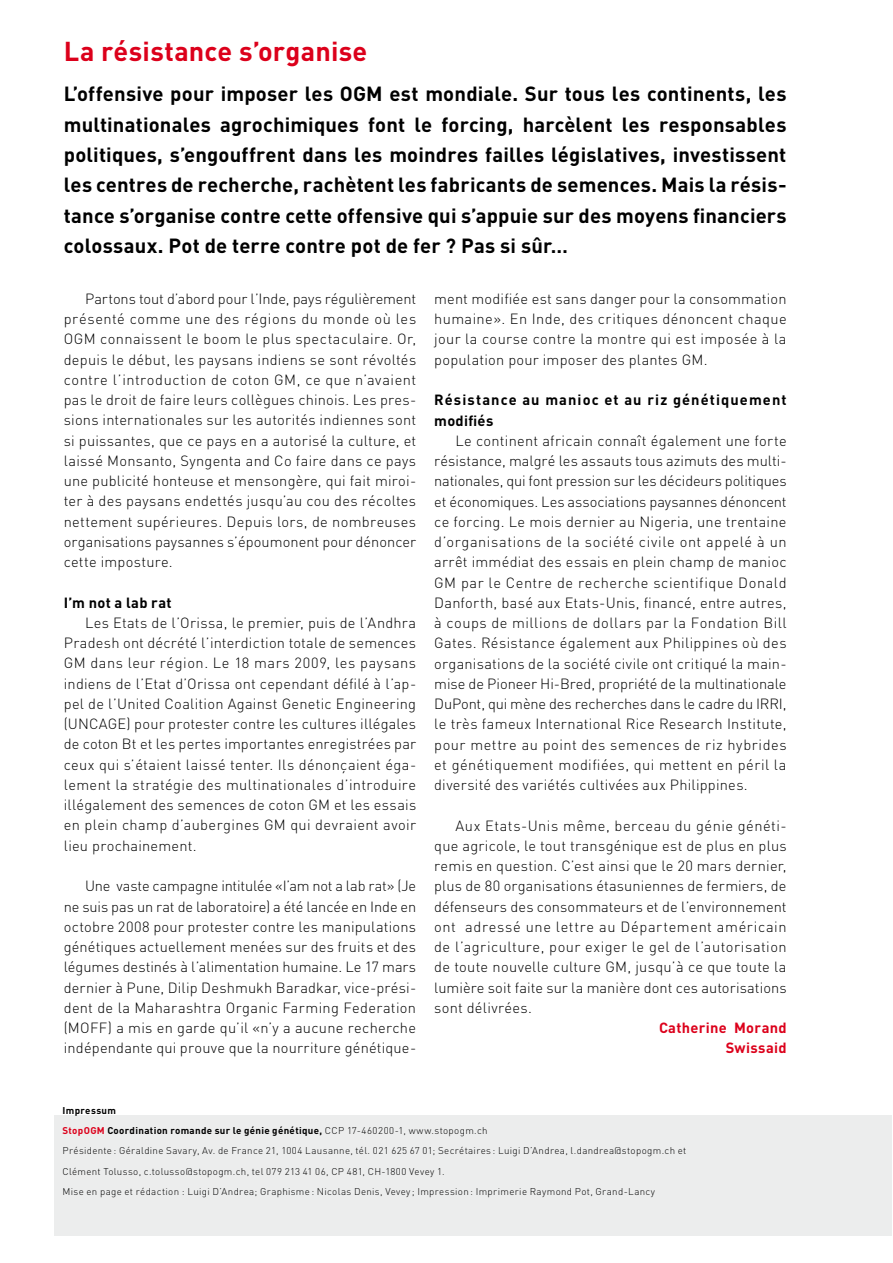
<style>
.page{position:relative;width:893px;height:1263px;background:#fff}
.page>*{position:absolute;margin:0;border:0;box-sizing:border-box;transform-origin:0 0}
.t1{font:700 27px "DIN";letter-spacing:.005em;color:#dc001b}
.t2{font:700 20.25px/30.3px "DIN";letter-spacing:.01em;color:#000;text-align:justify}
.t3{font:300 14.7px/20.2px "DIN";letter-spacing:.015em;color:#000;text-align:justify}
.t4{font:300 14.7px "DIN";letter-spacing:.035em;color:#000}
.t5{font:300 14.7px "DIN";letter-spacing:.04em;color:#000}
.t6{font:300 14.7px "DIN";letter-spacing:-.005em;color:#000}
.t7{font:300 14.7px "DIN";letter-spacing:-.01em;color:#000}
.t8{font:700 14.7px "DIN";letter-spacing:.075em;color:#000}
.t9{font:700 14.7px "DIN";letter-spacing:.02em;color:#dc001b}
.t10{font:700 14.7px "DIN";letter-spacing:.02em;color:#000}
.t11{font:300 9.75px/20.2px "DIN";letter-spacing:.035em;color:#000}
.s1{font-weight:700}
.s2{font-weight:700;color:#dc001b}
</style>
<div class="page">
<div style="left:54px;top:1115px;width:838px;height:121px;background:#eceded"></div>
<p class="t1" style="left:64px;top:33px;width:305px">La résistance s’organise</p>
<p class="t2" style="left:64px;top:78px;width:724px">L’offensive pour imposer les OGM est mondiale. Sur tous les continents, les multinationales agrochimiques font le forcing, harcèlent les responsables politiques, s’engouffrent dans les moindres failles législatives, investissent les centres de recherche, rachètent les fabricants de semences. Mais la résis&shy;tance s’organise contre cette offensive qui s’appuie sur des moyens financiers colossaux. Pot de terre contre pot de fer ? Pas si sûr…</p>
<p class="t3" style="left:64px;top:288px;width:354px;text-indent:21px">Partons tout d’abord pour l’Inde, pays régulièrement présenté comme une des régions du monde où les OGM connaissent le boom le plus spectaculaire. Or, depuis le début, les paysans indiens se sont révoltés contre l’introduction de coton GM, ce que n’avaient pas le droit de faire leurs collègues chinois. Les pres&shy;sions internationales sur les autorités indiennes sont si puissantes, que ce pays en a autorisé la culture, et laissé Monsanto, Syngenta and Co faire dans ce pays une publicité honteuse et mensongère, qui fait miroi&shy;ter à des paysans endettés jusqu’au cou des récoltes nettement supérieures. Depuis lors, de nombreuses organisations paysannes s’époumonent pour dénoncer cette imposture.</p>
<p class="t10" style="left:64px;top:592px;width:109px">I’m not a lab rat</p>
<p class="t3" style="left:85px;top:612px;width:333px">Les Etats de l’Orissa, le premier, puis de l’Andhra</p>
<p class="t3" style="left:64px;top:632px;width:354px">Pradesh ont décrété l’interdiction totale de semences</p>
<p class="t5" style="left:64px;top:653px;width:354px">GM dans leur région. Le 18 mars 2009, les paysans</p>
<p class="t3" style="left:64px;top:673px;width:354px">indiens de l’Etat d’Orissa ont cependant défilé à l’ap-</p>
<p class="t3" style="left:64px;top:693px;width:354px">pel de l’United Coalition Against Genetic Engineering</p>
<p class="t3" style="left:64px;top:713px;width:354px">(UNCAGE) pour protester contre les cultures illégales</p>
<p class="t3" style="left:64px;top:733px;width:354px">de coton Bt et les pertes importantes enregistrées par</p>
<p class="t3" style="left:64px;top:754px;width:354px">ceux qui s’étaient laissé tenter. Ils dénonçaient éga-</p>
<p class="t3" style="left:64px;top:774px;width:354px">lement la stratégie des multinationales d’introduire</p>
<p class="t3" style="left:64px;top:794px;width:354px">illégalement des semences de coton GM et les essais</p>
<p class="t3" style="left:64px;top:814px;width:354px">en plein champ d’aubergines GM qui devraient avoir</p>
<p class="t3" style="left:64px;top:835px;width:134px">lieu prochainement.</p>
<p class="t3" style="left:64px;top:875px;width:354px;text-indent:21px">Une vaste campagne intitulée «I’am not a lab rat» (Je ne suis pas un rat de laboratoire) a été lancée en Inde en octobre 2008 pour protester contre les manipulations génétiques actuellement menées sur des fruits et des légumes destinés à l’alimentation humaine. Le 17 mars dernier à Pune, Dilip Deshmukh Baradkar, vice-prési&shy;dent de la Maharashtra Organic Farming Federation (MOFF) a mis en garde qu’il «n’y a aucune recherche indépendante qui prouve que la nourriture génétique-</p>
<p class="t3" style="left:434px;top:288px;width:354px">ment modifiée est sans danger pour la consommation humaine». En Inde, des critiques dénoncent chaque jour la course contre la montre qui est imposée à la population pour imposer des plantes GM.</p>
<p class="t8" style="left:434px;top:390px;width:354px">Résistance au manioc et au riz génétiquement</p>
<p class="t8" style="left:434px;top:410px;width:61px">modifiés</p>
<p class="t3" style="left:455px;top:430px;width:333px">Le continent africain connaît également une forte</p>
<p class="t3" style="left:434px;top:450px;width:354px">résistance, malgré les assauts tous azimuts des multi-</p>
<p class="t7" style="left:434px;top:471px;width:354px">nationales, qui font pression sur les décideurs politiques</p>
<p class="t6" style="left:434px;top:491px;width:354px">et économiques. Les associations paysannes dénoncent</p>
<p class="t3" style="left:434px;top:511px;width:354px">ce forcing. Le mois dernier au Nigeria, une trentaine</p>
<p class="t5" style="left:434px;top:532px;width:354px">d’organisations de la société civile ont appelé à un</p>
<p class="t3" style="left:434px;top:551px;width:354px">arrêt immédiat des essais en plein champ de manioc</p>
<p class="t5" style="left:434px;top:572px;width:354px">GM par le Centre de recherche scientifique Donald</p>
<p class="t3" style="left:434px;top:592px;width:354px">Danforth, basé aux Etats-Unis, financé, entre autres,</p>
<p class="t4" style="left:434px;top:613px;width:354px">à coups de millions de dollars par la Fondation Bill</p>
<p class="t3" style="left:434px;top:632px;width:354px">Gates. Résistance également aux Philippines où des</p>
<p class="t3" style="left:434px;top:653px;width:354px">organisations de la société civile ont critiqué la main-</p>
<p class="t6" style="left:434px;top:674px;width:354px">mise de Pioneer Hi-Bred, propriété de la multinationale</p>
<p class="t6" style="left:434px;top:694px;width:354px">DuPont, qui mène des recherches dans le cadre du IRRI,</p>
<p class="t3" style="left:434px;top:713px;width:354px">le très fameux International Rice Research Institute,</p>
<p class="t4" style="left:434px;top:734px;width:354px">pour mettre au point des semences de riz hybrides</p>
<p class="t3" style="left:434px;top:754px;width:354px">et génétiquement modifiées, qui mettent en péril la</p>
<p class="t3" style="left:434px;top:774px;width:315px">diversité des variétés cultivées aux Philippines.</p>
<p class="t4" style="left:455px;top:815px;width:333px">Aux Etats-Unis même, berceau du génie généti-</p>
<p class="t3" style="left:434px;top:835px;width:354px">que agricole, le tout transgénique est de plus en plus</p>
<p class="t3" style="left:434px;top:855px;width:354px">remis en question. C’est ainsi que le 20 mars dernier,</p>
<p class="t3" style="left:434px;top:875px;width:354px">plus de 80 organisations étasuniennes de fermiers, de</p>
<p class="t3" style="left:434px;top:896px;width:354px">défenseurs des consommateurs et de l’environnement</p>
<p class="t5" style="left:434px;top:917px;width:354px">ont adressé une lettre au Département américain</p>
<p class="t4" style="left:434px;top:937px;width:354px">de l’agriculture, pour exiger le gel de l’autorisation</p>
<p class="t3" style="left:434px;top:956px;width:354px">de toute nouvelle culture GM, jusqu’à ce que toute la</p>
<p class="t3" style="left:434px;top:977px;width:354px">lumière soit faite sur la manière dont ces autorisations</p>
<p class="t3" style="left:434px;top:997px;width:99px">sont délivrées.</p>
<p class="t9" style="left:659px;top:1018px;width:129px">Catherine Morand</p>
<p class="t9" style="left:726px;top:1038px;width:63px">Swissaid</p>
<p class="t11" style="left:63px;top:1100px;width:625px"><span class="s1">Impressum<br></span><span class="s2">StopOGM</span> <span class="s1">Coordination romande sur le génie génétique,</span> CCP 17-460200-1, www.stopogm.ch<br>Présidente : Géraldine Savary, Av. de France 21, 1004 Lausanne, tél. 021 625 67 01; Secrétaires : Luigi D’Andrea, l.dandrea@stopogm.ch et Clément Tolusso, c.tolusso@stopogm.ch, tel 079 213 41 06, CP 481, CH-1800 Vevey 1.<br>Mise en page et rédaction : Luigi D’Andrea; Graphisme : Nicolas Denis, Vevey ; Impression : Imprimerie Raymond Pot, Grand-Lancy</p>
</div>
